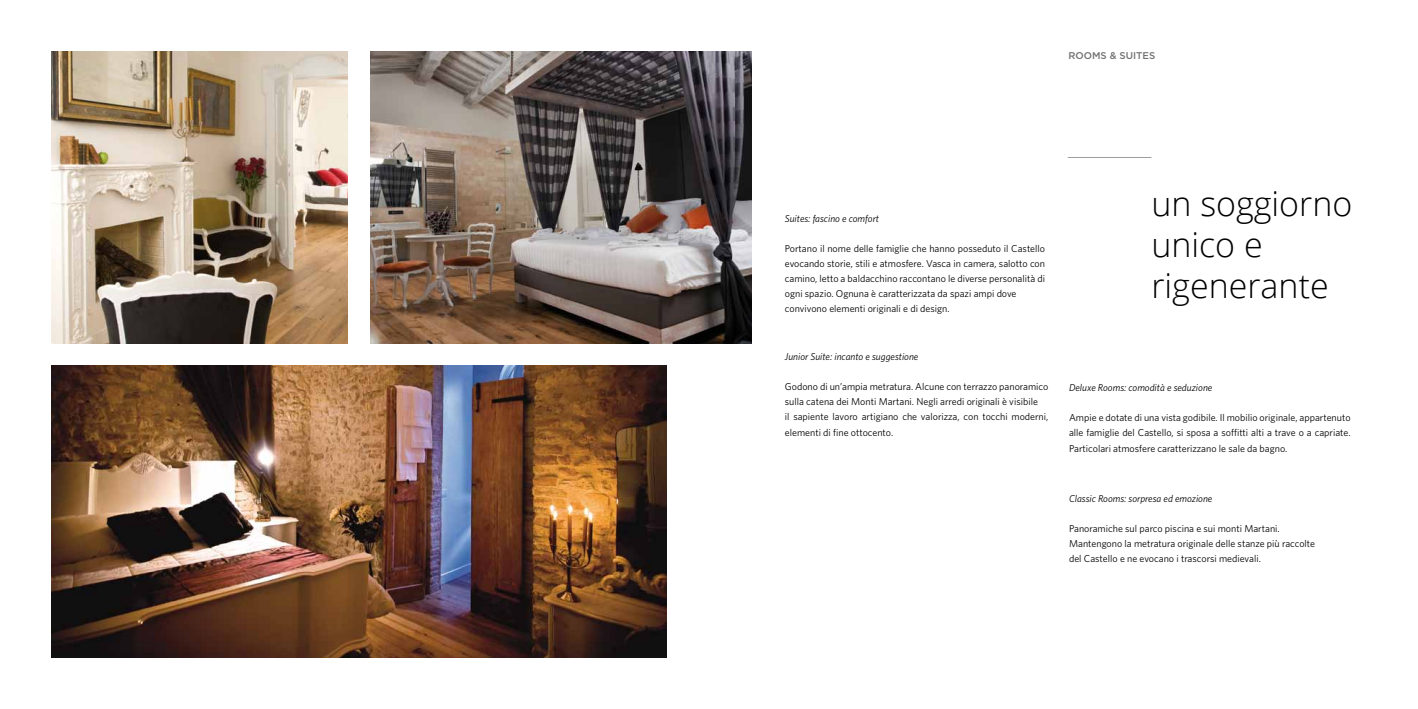
<style>
.page{position:relative;width:1418px;height:709px;background:#fff}
.page>*{position:absolute;margin:0;border:0;box-sizing:border-box;transform-origin:0 0}
.t1{font:300 34px/40.7px "Open Sans";color:#000}
.t2{font:10px/15px "Whitney HTF";color:#000}
.t3{font:italic 10px "Whitney HTF";color:#000}
.t4{font:500 9.8px "Gotham HTF";color:#707172}
</style>
<div class="page">
<img style="left:370px;top:51px;width:381px;height:292px">
<img style="left:51px;top:366px;width:615px;height:292px">
<img style="left:51px;top:51px;width:296px;height:292px">
<hr style="left:1067px;top:157px;width:84px;height:1px;background:#9c9e9f">
<p class="t4" style="left:1068px;top:50px;width:88px">ROOMS &amp; SUITES</p>
<p class="t3" style="left:784px;top:212px;width:96px">Suites: fascino e comfort</p>
<p class="t2" style="left:784px;top:240px;width:262px">Portano il nome delle famiglie che hanno posseduto il Castello evocando storie, stili e atmosfere. Vasca in camera, salotto con camino, letto a baldacchino raccontano le diverse personalità di ogni spazio. Ognuna è caratterizzata da spazi ampi dove convivono elementi originali e di design.</p>
<p class="t3" style="left:784px;top:351px;width:135px">Junior Suite: incanto e suggestione</p>
<p class="t2" style="left:784px;top:379px;width:265px">Godono di un’ampia metratura. Alcune con terrazzo panoramico sulla catena dei Monti Martani. Negli arredi originali è visibile<br>il sapiente lavoro artigiano che valorizza, con tocchi moderni,</p>
<p class="t2" style="left:784px;top:425px;width:110px">elementi di fine ottocento.</p>
<h1 class="t1" style="left:1151px;top:182px;width:202px">un soggiorno unico e rigenerante</h1>
<p class="t3" style="left:1069px;top:381px;width:145px">Deluxe Rooms: comodità e seduzione</p>
<p class="t2" style="left:1069px;top:409px;width:283px">Ampie e dotate di una vista godibile. Il mobilio originale, appartenuto alle famiglie del Castello, si sposa a soffitti alti a trave o a capriate.</p>
<p class="t2" style="left:1069px;top:440px;width:220px">Particolari atmosfere caratterizzano le sale da bagno.</p>
<p class="t3" style="left:1069px;top:493px;width:145px">Classic Rooms: sorpresa ed emozione</p>
<p class="t2" style="left:1069px;top:521px;width:247px">Panoramiche sul parco piscina e sui monti Martani.<br>Mantengono la metratura originale delle stanze più raccolte del Castello e ne evocano i trascorsi medievali.</p>
</div>
